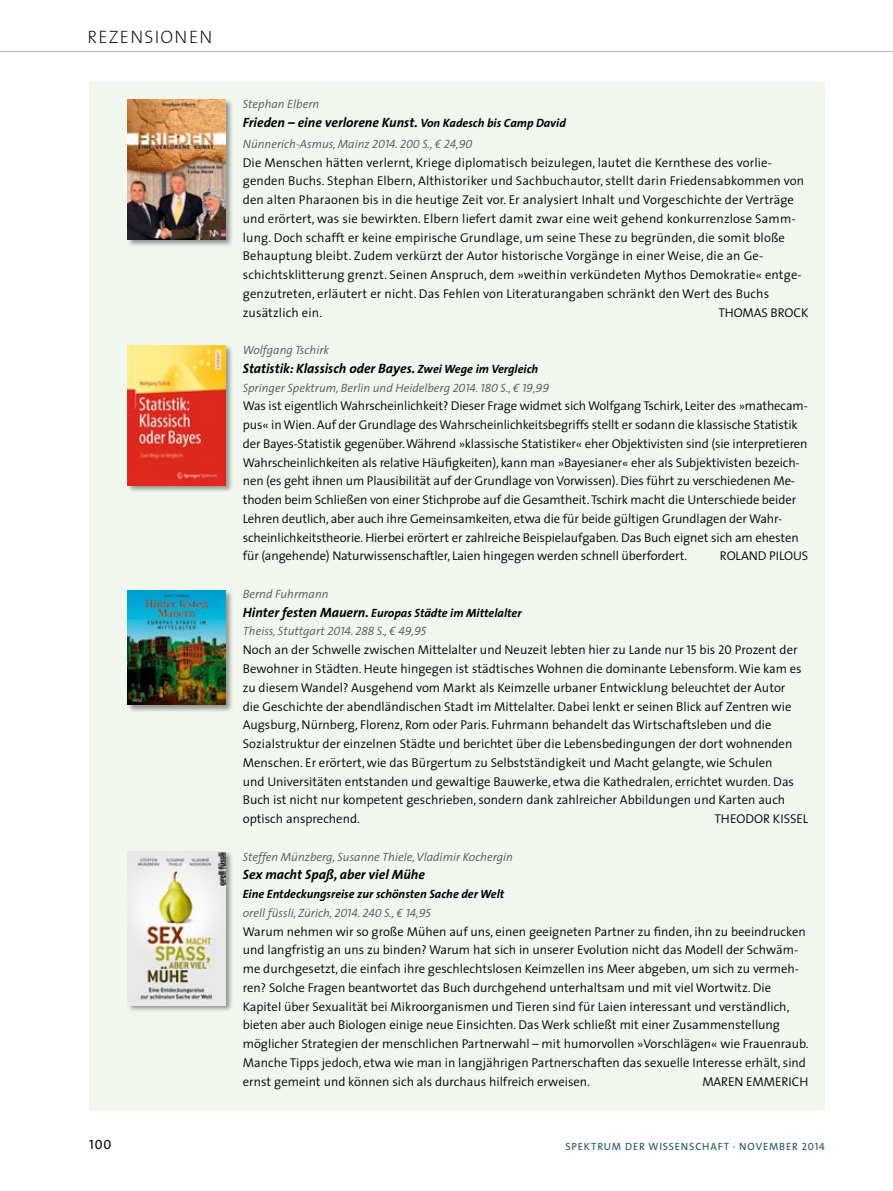
<style>
.page{position:relative;width:893px;height:1191px;background:#fff}
.page>*{position:absolute;margin:0;border:0;box-sizing:border-box;transform-origin:0 0}
.t1{font:200 18px "The Sans";letter-spacing:.07em;color:#000}
.Kasten_1_Headline{font:italic 700 13.5px "The Sans";color:#000}
.t2{font:13.5px "The Sans Caps";color:#000}
.Kasten_1_GT_ohne_Ein{font:300 12.75px/18.8px "The Sans";color:#000}
.Buchangaben{font:italic 300 12px "The Sans";color:#565656}
.Kasten_1_Headline-2{font:italic 700 12px "The Sans";color:#000}
.Kasten_1_Spitzmarke{font:italic 300 12px "The Sans";color:#565656}
.t3{font:10.5px "The Sans";letter-spacing:.075em;color:#284f63}
.s1{font-size:12px}
.s2{font-family:"The Sans Semi Light Caps";font-weight:400}
.s3{font-size:13.5px}
.s4{font-family:"The Sans Caps"}
</style>
<div class="page">
<hr style="left:0;top:51px;width:893px;height:1px;background:#b1b2b3">
<div style="left:89px;top:82px;width:736px;height:1027px;background:#f1f6ef"></div>
<div style="left:127px;top:589px;width:106px;height:123px;background:#000;opacity:.4"></div>
<img style="left:128px;top:590px;width:98px;height:115px">
<div style="left:127px;top:99px;width:106px;height:148px;background:#000;opacity:.4"></div>
<img style="left:128px;top:100px;width:98px;height:139px">
<div style="left:127px;top:344px;width:106px;height:149px;background:#000;opacity:.4"></div>
<img style="left:128px;top:346px;width:98px;height:139px">
<div style="left:127px;top:850px;width:106px;height:162px;background:#000;opacity:.4"></div>
<img style="left:128px;top:852px;width:98px;height:153px">
<h1 class="t1" style="left:87px;top:26px;width:127px">REZENSIONEN</h1>
<p class="Kasten_1_Spitzmarke" style="left:243px;top:97px;width:78px">Stephan Elbern</p>
<p class="Kasten_1_Headline" style="left:243px;top:114px;width:325px">Frieden – eine verlorene Kunst. <span class="s1">Von Kadesch bis Camp David</span></p>
<p class="Buchangaben" style="left:243px;top:136px;width:231px">Nünnerich-Asmus, Mainz <span class="s2">2014</span>. <span class="s2">200</span> S., € <span class="s2">24,90</span></p>
<p class="Kasten_1_GT_ohne_Ein" style="left:243px;top:153px;width:563px">Die Menschen hätten verlernt, Kriege diplomatisch beizulegen, lautet die Kernthese des vorlie&shy;genden Buchs. Stephan Elbern, Althistoriker und Sachbuchautor, stellt darin Friedensabkommen von den alten Pharaonen bis in die heutige Zeit vor. Er analysiert Inhalt und Vorgeschichte der Verträge und erörtert, was sie bewirkten. Elbern liefert damit zwar eine weit gehend konkurrenzlose Samm&shy;lung. Doch schafft er keine empirische Grundlage, um seine These zu begründen, die somit bloße Behauptung bleibt. Zudem verkürzt der Autor historische Vorgänge in einer Weise, die an Ge&shy;schichtsklitterung grenzt. Seinen Anspruch, dem »weithin verkündeten Mythos Demokratie« entge&shy;genzutreten, erläutert er nicht. Das Fehlen von Literaturangaben schränkt den Wert des Buchs zusätzlich ein.</p>
<p class="Kasten_1_GT_ohne_Ein" style="left:719px;top:303px;width:91px">THOMAS BROCK</p>
<p class="Kasten_1_Spitzmarke" style="left:243px;top:342px;width:88px">Wolfgang Tschirk</p>
<p class="Kasten_1_Headline" style="left:243px;top:360px;width:297px">Statistik: Klassisch oder Bayes. <span class="s1">Zwei Wege im Vergleich</span></p>
<p class="Buchangaben" style="left:243px;top:380px;width:308px">Springer Spektrum, Berlin und Heidelberg <span class="s2">2014</span>. <span class="s2">180</span> S., € <span class="s2">19,99</span></p>
<p class="Kasten_1_GT_ohne_Ein" style="left:243px;top:397px;width:566px">Was ist eigentlich Wahrscheinlichkeit? Dieser Frage widmet sich Wolfgang Tschirk, Leiter des »mathecam&shy;pus« in Wien. Auf der Grundlage des Wahrscheinlichkeitsbegriffs stellt er sodann die klassische Statistik der Bayes-Statistik gegenüber. Während »klassische Statistiker« eher Objektivisten sind (sie interpretieren Wahrscheinlichkeiten als relative Häufigkeiten), kann man »Bayesianer« eher als Subjektivisten bezeich&shy;nen (es geht ihnen um Plausibilität auf der Grundlage von Vorwissen). Dies führt zu verschiedenen Me&shy;thoden beim Schließen von einer Stichprobe auf die Gesamtheit. Tschirk macht die Unterschiede beider Lehren deutlich, aber auch ihre Gemeinsamkeiten, etwa die für beide gültigen Grundlagen der Wahr&shy;scheinlichkeitstheorie. Hierbei erörtert er zahlreiche Beispielaufgaben. Das Buch eignet sich am ehesten für (angehende) Naturwissenschaftler, Laien hingegen werden schnell überfordert.</p>
<p class="Kasten_1_GT_ohne_Ein" style="left:720px;top:547px;width:90px">ROLAND PILOUS</p>
<p class="Kasten_1_Spitzmarke" style="left:243px;top:586px;width:87px">Bernd Fuhrmann</p>
<p class="Kasten_1_Headline-2" style="left:243px;top:605px;width:280px"><span class="s3">Hinter festen Mauern.</span> Europas Städte im Mittelalter</p>
<p class="Buchangaben" style="left:243px;top:623px;width:185px">Theiss, Stuttgart <span class="s2">2014. 288</span> S., € <span class="s2">49,95</span></p>
<p class="Kasten_1_GT_ohne_Ein" style="left:243px;top:640px;width:560px">Noch an der Schwelle zwischen Mittelalter und Neuzeit lebten hier zu Lande nur <span class="s2">15</span> bis <span class="s2">20</span> Prozent der Bewohner in Städten. Heute hingegen ist städtisches Wohnen die dominante Lebensform. Wie kam es zu diesem Wandel? Ausgehend vom Markt als Keimzelle urbaner Entwicklung beleuchtet der Autor die Geschichte der abendländischen Stadt im Mittelalter. Dabei lenkt er seinen Blick auf Zentren wie Augsburg, Nürnberg, Florenz, Rom oder Paris. Fuhrmann behandelt das Wirtschaftsleben und die Sozialstruktur der einzelnen Städte und berichtet über die Lebensbedingungen der dort wohnenden Menschen. Er erörtert, wie das Bürgertum zu Selbstständigkeit und Macht gelangte, wie Schulen<br>und Universitäten entstanden und gewaltige Bauwerke, etwa die Kathedralen, errichtet wurden. Das Buch ist nicht nur kompetent geschrieben, sondern dank zahlreicher Abbildungen und Karten auch optisch ansprechend.</p>
<p class="Kasten_1_GT_ohne_Ein" style="left:714px;top:809px;width:95px">THEODOR KISSEL</p>
<p class="Kasten_1_Spitzmarke" style="left:243px;top:848px;width:272px">Steffen Münzberg, Susanne Thiele, Vladimir Kochergin</p>
<p class="Kasten_1_Headline" style="left:243px;top:866px;width:184px">Sex macht Spaß, aber viel Mühe</p>
<p class="Kasten_1_Headline-2" style="left:243px;top:886px;width:263px">Eine Entdeckungsreise zur schönsten Sache der Welt</p>
<p class="Buchangaben" style="left:243px;top:905px;width:190px">orell füssli, Zürich, <span class="s2">2014</span>. <span class="s2">240</span> S., € <span class="s2">14,95</span></p>
<p class="Kasten_1_GT_ohne_Ein" style="left:243px;top:922px;width:567px">Warum nehmen wir so große Mühen auf uns, einen geeigneten Partner zu finden, ihn zu beeindrucken und langfristig an uns zu binden? Warum hat sich in unserer Evolution nicht das Modell der Schwäm&shy;me durchgesetzt, die einfach ihre geschlechtslosen Keimzellen ins Meer abgeben, um sich zu vermeh&shy;ren? Solche Fragen beantwortet das Buch durchgehend unterhaltsam und mit viel Wortwitz. Die Kapitel über Sexualität bei Mikroorganismen und Tieren sind für Laien interessant und verständlich, bieten aber auch Biologen einige neue Einsichten. Das Werk schließt mit einer Zusammenstellung möglicher Strategien der menschlichen Partnerwahl – mit humorvollen »Vorschlägen« wie Frauenraub.<br>Manche Tipps jedoch, etwa wie man in langjährigen Partnerschaften das sexuelle Interesse erhält, sind ernst gemeint und können sich als durchaus hilfreich erweisen.</p>
<p class="Kasten_1_GT_ohne_Ein" style="left:702px;top:1072px;width:108px">MAREN EMMERICH</p>
<p class="t2" style="left:89px;top:1135px;width:24px">100</p>
<p class="t3" style="left:566px;top:1140px;width:261px">SPEKTRUM DER WISSENSCHAFT · NOVEMBER <span class="s4">2014</span></p>
</div>
